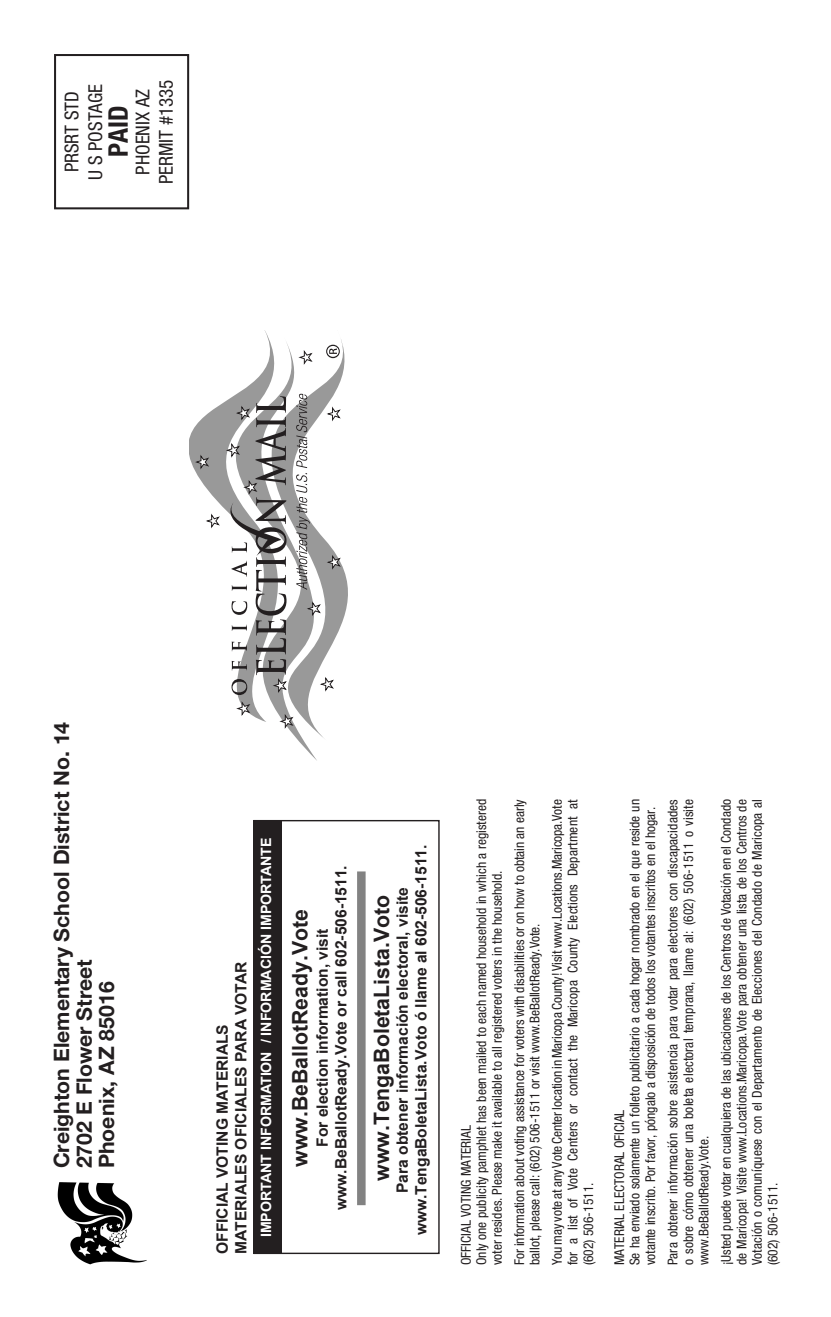
<style>
.page{position:relative;width:831px;height:1317px;background:#fff}
.page>*{position:absolute;margin:0;border:0;box-sizing:border-box;transform-origin:0 0}
.t1{font:700 condensed 27px "Helvetica Neue LT Std";color:#231f20}
.t2{font:700 21.15px/22.5px "Helvetica Neue LT Std";color:#231f20}
.t3{font:700 21.15px "Arial";color:#231f20}
.t4{font:condensed 19.12px/23.6px "Helvetica Neue LT Std";color:#231f20;text-align:center}
.t5{font:700 15.53px/18.7px "Arial";color:#231f20;text-align:center}
.t6{font:700 14.17px "Arial";color:#fff}
.t7{font:condensed 13.5px/15.5px "Helvetica Neue LT Std";color:#231f20}
</style>
<div class="page">
<div style="left:54px;top:54px;width:135px;height:155px;border:2px solid #231f20"></div>
<img style="left:57px;top:1182px;width:89px;height:82px">
<div style="left:253px;top:820px;width:28px;height:433px;background:#231f20"></div>
<div style="left:357px;top:871px;width:8px;height:333px;background:#828282"></div>
<svg style="left:189px;top:425px;width:7px;height:47px"></svg>
<svg style="left:238px;top:331px;width:110px;height:409px"></svg>
<svg style="left:299px;top:349px;width:14px;height:16px"></svg>
<svg style="left:326px;top:345px;width:14px;height:13px"></svg>
<svg style="left:196px;top:393px;width:145px;height:336px"></svg>
<h3 class="t4" style="left:132px;top:184px;width:106px;rotate:-90deg">PHOENIX AZ<br>PERMIT #1335</h3>
<h3 class="t4" style="left:61px;top:179px;width:97px;rotate:-90deg">PRSRT STD<br>U S POSTAGE</h3>
<h1 class="t1" style="left:109px;top:157px;width:53px;rotate:-90deg">PAID</h1>
<h2 class="t2" style="left:52px;top:1168px;width:448px;rotate:-90deg">Creighton Elementary School District No. 14<br>2702 E Flower Street<br>Phoenix, AZ 85016</h2>
<p class="t5" style="left:213px;top:1253px;width:294px;text-align:left;rotate:-90deg">OFFICIAL VOTING MATERIALS<br>MATERIALES OFICIALES PARA VOTAR</p>
<p class="t6" style="left:258px;top:1237px;width:401px;rotate:-90deg">IMPORTANT INFORMATION / INFORMACIÓN IMPORTANTE</p>
<p class="t5" style="left:313px;top:1209px;width:346px;rotate:-90deg">For election information, visit www.BeBallotReady.Vote or call 602-506-1511.</p>
<h2 class="t3" style="left:288px;top:1166px;width:259px;rotate:-90deg">www.BeBallotReady.Vote</h2>
<p class="t5" style="left:393px;top:1235px;width:392px;rotate:-90deg">Para obtener información electoral, visite www.TengaBoletaLista.Voto ó llame al 602-506-1511.</p>
<h2 class="t3" style="left:370px;top:1180px;width:287px;rotate:-90deg">www.TengaBoletaLista.Voto</h2>
<p class="t7" style="left:459px;top:1264px;width:467px;rotate:-90deg">OFFICIAL VOTING MATERIAL<br>Only one publicity pamphlet has been mailed to each named household in which a registered voter resides. Please make it available to all registered voters in the household.</p>
<p class="t7" style="left:512px;top:1265px;width:467px;rotate:-90deg">For information about voting assistance for voters with disabilities or on how to obtain an early ballot, please call: (602) 506-1511 or visit www.BeBallotReady.Vote.</p>
<p class="t7" style="left:550px;top:1265px;width:467px;text-align:justify;rotate:-90deg">You may vote at any Vote Center location in Maricopa County! Visit www.Locations.Maricopa.Vote for a list of Vote Centers or contact the Maricopa County Elections Department at (602) 506-1511.</p>
<p class="t7" style="left:612px;top:1265px;width:467px;rotate:-90deg">MATERIAL ELECTORAL OFICIAL<br>Se ha enviado solamente un folleto publicitario a cada hogar nombrado en el que reside un votante inscrito. Por favor, póngalo a disposición de todos los votantes inscritos en el hogar.</p>
<p class="t7" style="left:665px;top:1265px;width:467px;text-align:justify;rotate:-90deg">Para obtener información sobre asistencia para votar para electores con discapacidades o sobre cómo obtener una boleta electoral temprana, llame al: (602) 506-1511 o visite www.BeBallotReady.Vote.</p>
<p class="t7" style="left:719px;top:1265px;width:467px;text-align:justify;rotate:-90deg">¡Usted puede votar en cualquiera de las ubicaciones de los Centros de Votación en el Condado de Maricopa! Visite www.Locations.Maricopa.Vote para obtener una lista de los Centros de Votación o comuníquese con el Departamento de Elecciones del Condado de Maricopa al (602) 506-1511.</p>
</div>
